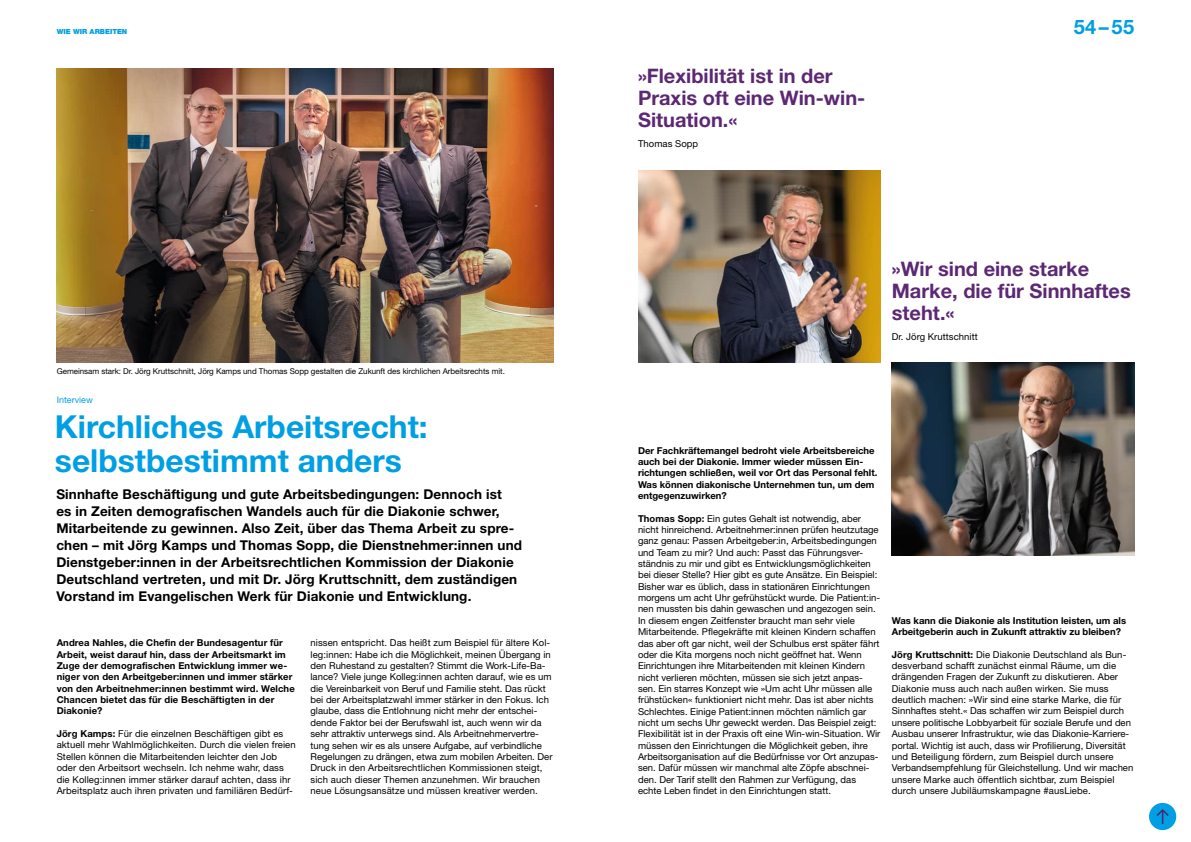
<style>
.page{position:relative;width:1191px;height:842px;background:#fff}
.page>*{position:absolute;margin:0;border:0;box-sizing:border-box;transform-origin:0 0}
.t1{font:700 31.8px/34px "Helvetica Neue LT Pro";color:#009fe3}
.t2{font:700 20px/22px "Helvetica Neue LT Pro";color:#5c2874}
.t3{font:700 20px "Helvetica Neue LT Pro";color:#009fe3}
.t4{font:700 13.5px/17px "Helvetica Neue LT Pro";letter-spacing:.01em;color:#000}
.t5{font:9.5px/11.3px "Helvetica Neue LT Pro";color:#000}
.t6{font:700 9.5px/11.3px "Helvetica Neue LT Pro";color:#000}
.t7{font:9px "Helvetica Neue LT Pro";color:#009fe3}
.t8{font:8px "Helvetica Neue LT Pro";letter-spacing:-.005em;color:#000}
.t9{font:900 7px "Helvetica Neue LT Pro";color:#009fe3}
.s1{font-weight:700}
</style>
<div class="page">
<div style="left:1149px;top:803px;width:27px;height:27px;background:#009fe3;border-radius:50%"></div>
<svg style="left:1156px;top:809px;width:12px;height:15px"></svg>
<img style="left:57px;top:68px;width:496px;height:295px">
<img style="left:891px;top:363px;width:243px;height:193px">
<img style="left:638px;top:170px;width:242px;height:193px">
<p class="t9" style="left:57px;top:27px;width:72px">WIE WIR ARBEITEN</p>
<p class="t8" style="left:57px;top:366px;width:450px">Gemeinsam stark: Dr. Jörg Kruttschnitt, Jörg Kamps und Thomas Sopp gestalten die Zukunft des kirchlichen Arbeitsrechts mit.</p>
<p class="t7" style="left:57px;top:395px;width:38px">Interview</p>
<h1 class="t1" style="left:55px;top:409px;width:374px">Kirchliches Arbeitsrecht: selbstbestimmt anders</h1>
<p class="t4" style="left:56px;top:485px;width:467px">Sinnhafte Beschäftigung und gute Arbeitsbedingungen: Dennoch ist<br>es in Zeiten demografischen Wandels auch für die Diakonie schwer, Mitarbeitende zu gewinnen. Also Zeit, über das Thema Arbeit zu spre&shy;chen – mit Jörg Kamps und Thomas Sopp, die Dienstnehmer:innen und Dienstgeber:innen in der Arbeitsrechtlichen Kommission der Diakonie Deutschland vertreten, und mit Dr. Jörg Kruttschnitt, dem zuständigen Vorstand im Evangelischen Werk für Diakonie und Entwicklung.</p>
<p class="t5" style="left:310px;top:637px;width:243px">nissen entspricht. Das heißt zum Beispiel für ältere Kol&shy;leg:innen: Habe ich die Möglichkeit, meinen Übergang in den Ruhestand zu gestalten? Stimmt die Work-Life-Ba&shy;lance? Viele junge Kolleg:innen achten darauf, wie es um die Vereinbarkeit von Beruf und Familie steht. Das rückt bei der Arbeitsplatzwahl immer stärker in den Fokus. Ich glaube, dass die Entlohnung nicht mehr der entschei&shy;dende Faktor bei der Berufswahl ist, auch wenn wir da sehr attraktiv unterwegs sind. Als Arbeitnehmervertre&shy;tung sehen wir es als unsere Aufgabe, auf verbindliche Regelungen zu drängen, etwa zum mobilen Arbeiten. Der Druck in den Arbeitsrechtlichen Kommissionen steigt, sich auch dieser Themen anzunehmen. Wir brauchen neue Lösungsansätze und müssen kreativer werden.</p>
<p class="t6" style="left:57px;top:637px;width:240px">Andrea Nahles, die Chefin der Bundesagentur für Arbeit, weist darauf hin, dass der Arbeitsmarkt im Zuge der demografischen Entwicklung immer we&shy;niger von den Arbeitgeber:innen und immer stärker von den Arbeitnehmer:innen bestimmt wird. Welche Chancen bietet das für die Beschäftigten in der Diakonie?</p>
<p class="t5" style="left:57px;top:728px;width:241px"><span class="s1">Jörg Kamps:</span> Für die einzelnen Beschäftigen gibt es aktuell mehr Wahlmöglichkeiten. Durch die vielen freien Stellen können die Mitarbeitenden leichter den Job oder den Arbeitsort wechseln. Ich nehme wahr, dass die Kolleg:innen immer stärker darauf achten, dass ihr Arbeitsplatz auch ihren privaten und familiären Bedürf-</p>
<h2 class="t2" style="left:638px;top:64px;width:229px">»Flexibilität ist in der<br>Praxis oft eine Win-win-<br>Situation.«</h2>
<p class="t5" style="left:638px;top:138px;width:62px">Thomas Sopp</p>
<h2 class="t3" style="left:1073px;top:15px;width:62px">54–55</h2>
<h2 class="t2" style="left:891px;top:257px;width:240px">»Wir sind eine starke<br>Marke, die für Sinnhaftes steht.«</h2>
<p class="t5" style="left:891px;top:331px;width:87px">Dr. Jörg Kruttschnitt</p>
<p class="t6" style="left:638px;top:444px;width:241px">Der Fachkräftemangel bedroht viele Arbeitsbereiche auch bei der Diakonie. Immer wieder müssen Ein&shy;richtungen schließen, weil vor Ort das Personal fehlt.<br>Was können diakonische Unternehmen tun, um dem entgegenzuwirken?</p>
<p class="t5" style="left:638px;top:512px;width:244px"><span class="s1">Thomas Sopp:</span> Ein gutes Gehalt ist notwendig, aber nicht hinreichend. Arbeitnehmer:innen prüfen heutzutage ganz genau: Passen Arbeitgeber:in, Arbeitsbedingungen und Team zu mir? Und auch: Passt das Führungsver&shy;ständnis zu mir und gibt es Entwicklungsmöglichkeiten bei dieser Stelle? Hier gibt es gute Ansätze. Ein Beispiel:<br>Bisher war es üblich, dass in stationären Einrichtungen morgens um acht Uhr gefrühstückt wurde. Die Patient:in&shy;nen mussten bis dahin gewaschen und angezogen sein.<br>In diesem engen Zeitfenster braucht man sehr viele Mitarbeitende. Pflegekräfte mit kleinen Kindern schaffen das aber oft gar nicht, weil der Schulbus erst später fährt oder die Kita morgens noch nicht geöffnet hat. Wenn Einrichtungen ihre Mitarbeitenden mit kleinen Kindern nicht verlieren möchten, müssen sie sich jetzt anpas&shy;sen. Ein starres Konzept wie »Um acht Uhr müssen alle frühstücken« funktioniert nicht mehr. Das ist aber nichts Schlechtes. Einige Patient:innen möchten nämlich gar nicht um sechs Uhr geweckt werden. Das Beispiel zeigt:<br>Flexibilität ist in der Praxis oft eine Win-win-Situation. Wir müssen den Einrichtungen die Möglichkeit geben, ihre Arbeitsorganisation auf die Bedürfnisse vor Ort anzupas&shy;sen. Dafür müssen wir manchmal alte Zöpfe abschnei&shy;den. Der Tarif stellt den Rahmen zur Verfügung, das echte Leben findet in den Einrichtungen statt.</p>
<p class="t6" style="left:891px;top:614px;width:236px">Was kann die Diakonie als Institution leisten, um als<br>Arbeitgeberin auch in Zukunft attraktiv zu bleiben?</p>
<p class="t5" style="left:891px;top:648px;width:243px"><span class="s1">Jörg Kruttschnitt:</span> Die Diakonie Deutschland als Bun&shy;desverband schafft zunächst einmal Räume, um die drängenden Fragen der Zukunft zu diskutieren. Aber Diakonie muss auch nach außen wirken. Sie muss deutlich machen: »Wir sind eine starke Marke, die für Sinnhaftes steht.« Das schaffen wir zum Beispiel durch unsere politische Lobbyarbeit für soziale Berufe und den Ausbau unserer Infrastruktur, wie das Diakonie-Karriere&shy;portal. Wichtig ist auch, dass wir Profilierung, Diversität und Beteiligung fördern, zum Beispiel durch unsere Verbandsempfehlung für Gleichstellung. Und wir machen unsere Marke auch öffentlich sichtbar, zum Beispiel durch unsere Jubiläumskampagne #ausLiebe.</p>
</div>
